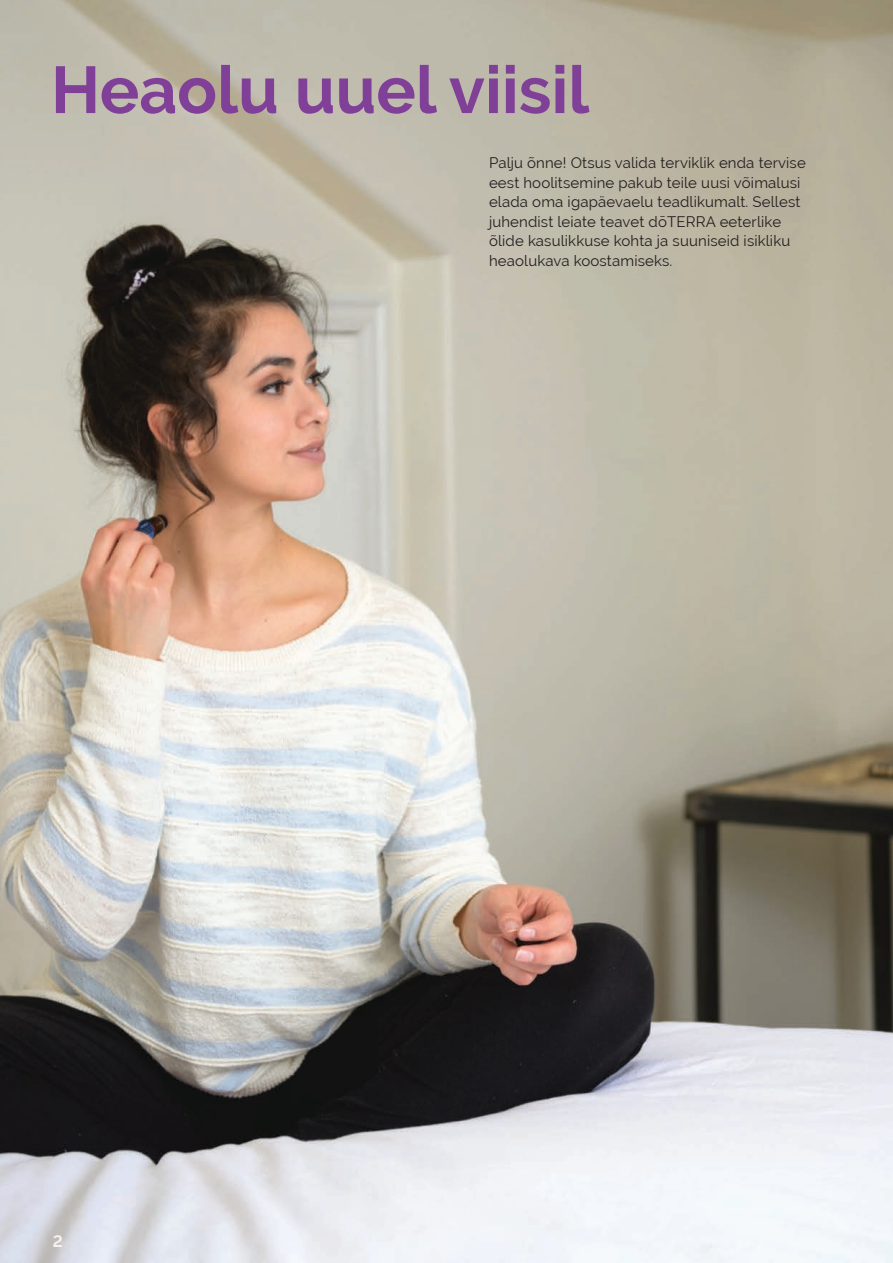
<style>
.page{position:relative;width:893px;height:1263px;background:#fff}
.page>*{position:absolute;margin:0;border:0;box-sizing:border-box;transform-origin:0 0}
.t1{font:700 66px "Raleway";color:#804098}
.t2{font:700 16.5px "Raleway";color:#fff}
.Body_Copy__10pt___14pt{font:15px/19.5px "Raleway";letter-spacing:.01em;color:#231f20}
</style>
<div class="page">
<img style="left:0;top:0;width:893px;height:1263px">
<p class="t1" style="left:51px;top:52px;width:540px">Heaolu uuel viisil</p>
<p class="t2" style="left:53px;top:1231px;width:12px">2</p>
<p class="Body_Copy__10pt___14pt" style="left:489px;top:153px;width:318px">Palju õnne! Otsus valida terviklik enda tervise eest hoolitsemine pakub teile uusi võimalusi elada oma igapäevaelu teadlikumalt. Sellest juhendist leiate teavet dōTERRA eeterlike õlide kasulikkuse kohta ja suuniseid isikliku heaolukava koostamiseks.</p>
</div>
